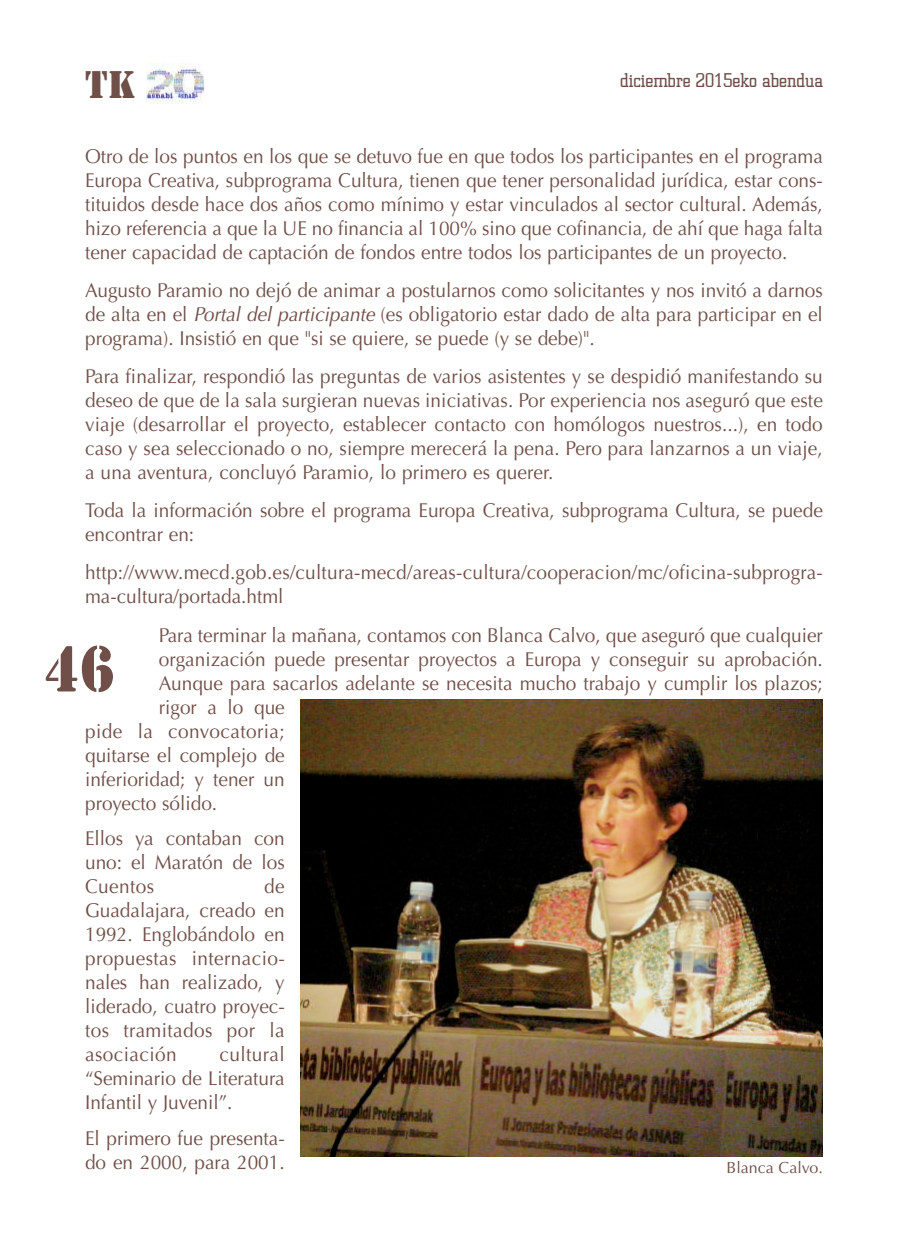
<style>
.page{position:relative;width:908px;height:1248px;background:#fff}
.page>*{position:absolute;margin:0;border:0;box-sizing:border-box;transform-origin:0 0}
.t1{font:68px "Stencil";color:#6f4f47;scale:.9 1}
.t2{font:40px "Stencil";color:#6f4f47;scale:.95 1}
.t3{font:20px/24px "Optima";color:#6f4f47;text-align:justify;scale:.95 1}
.t4{font:300 20px "Square Slabserif 711 BT";color:#6f4f47}
.t5{font:20px "Optima";letter-spacing:.02em;color:#6f4f47;scale:.95 1}
.t6{font:16px "Optima";color:#6f4f47}
.s1{font-style:italic}
</style>
<div class="page">
<img style="left:300px;top:699px;width:522px;height:457px">
<img style="left:146px;top:63px;width:59px;height:40px">
<h2 class="t2" style="left:85px;top:68px;width:55px">TK</h2>
<p class="t4" style="left:619px;top:73px;width:204px">diciembre 2015eko abendua</p>
<p class="t3" style="left:85px;top:146px;width:777px">Otro de los puntos en los que se detuvo fue en que todos los participantes en el programa Europa Creativa, subprograma Cultura, tienen que tener personalidad jurídica, estar cons&shy;tituidos desde hace dos años como mínimo y estar vinculados al sector cultural. Además, hizo referencia a que la UE no financia al 100% sino que cofinancia, de ahí que haga falta tener capacidad de captación de fondos entre todos los participantes de un proyecto.</p>
<p class="t3" style="left:85px;top:280px;width:777px">Augusto Paramio no dejó de animar a postularnos como solicitantes y nos invitó a darnos de alta en el <span class="s1">Portal del participante</span> (es obligatorio estar dado de alta para participar en el programa). Insistió en que "si se quiere, se puede (y se debe)".</p>
<p class="t3" style="left:85px;top:366px;width:777px">Para finalizar, respondió las preguntas de varios asistentes y se despidió manifestando su deseo de que de la sala surgieran nuevas iniciativas. Por experiencia nos aseguró que este viaje (desarrollar el proyecto, establecer contacto con homólogos nuestros...), en todo caso y sea seleccionado o no, siempre merecerá la pena. Pero para lanzarnos a un viaje, a una aventura, concluyó Paramio, lo primero es querer.</p>
<p class="t3" style="left:85px;top:500px;width:777px">Toda la información sobre el programa Europa Creativa, subprograma Cultura, se puede encontrar en:</p>
<p class="t3" style="left:85px;top:562px;width:777px">http://www.mecd.gob.es/cultura-mecd/areas-cultura/cooperacion/mc/oficina-subprogra&shy;ma-cultura/portada.html</p>
<p class="t3" style="left:159px;top:624px;width:700px">Para terminar la mañana, contamos con Blanca Calvo, que aseguró que cualquier</p>
<p class="t3" style="left:159px;top:648px;width:700px">organización puede presentar proyectos a Europa y conseguir su aprobación.</p>
<p class="t3" style="left:159px;top:672px;width:700px">Aunque para sacarlos adelante se necesita mucho trabajo y cumplir los plazos;</p>
<p class="t3" style="left:159px;top:696px;width:134px">rigor a lo que</p>
<p class="t5" style="left:85px;top:722px;width:211px">pide la convocatoria;</p>
<p class="t3" style="left:85px;top:744px;width:211px">quitarse el complejo de</p>
<p class="t3" style="left:85px;top:768px;width:211px">inferioridad; y tener un</p>
<p class="t3" style="left:85px;top:792px;width:140px">proyecto sólido.</p>
<p class="t3" style="left:85px;top:828px;width:211px">Ellos ya contaban con uno: el Maratón de los Cuentos</p>
<h1 class="t1" style="left:44px;top:642px;width:80px">46</h1>
<p class="t3" style="left:85px;top:876px;width:211px;text-indent:179px">de Guadalajara, creado en 1992. Englobándolo en propuestas internacio&shy;nales han realizado, y liderado, cuatro proyec&shy;tos tramitados por la asociación</p>
<p class="t3" style="left:85px;top:1044px;width:211px;text-indent:134px">cultural “Seminario de Literatura Infantil y Juvenil”.</p>
<p class="t3" style="left:85px;top:1127px;width:211px">El primero fue presenta&shy;do en 2000, para 2001.</p>
<p class="t6" style="left:726px;top:1160px;width:98px">Blanca Calvo.</p>
</div>
